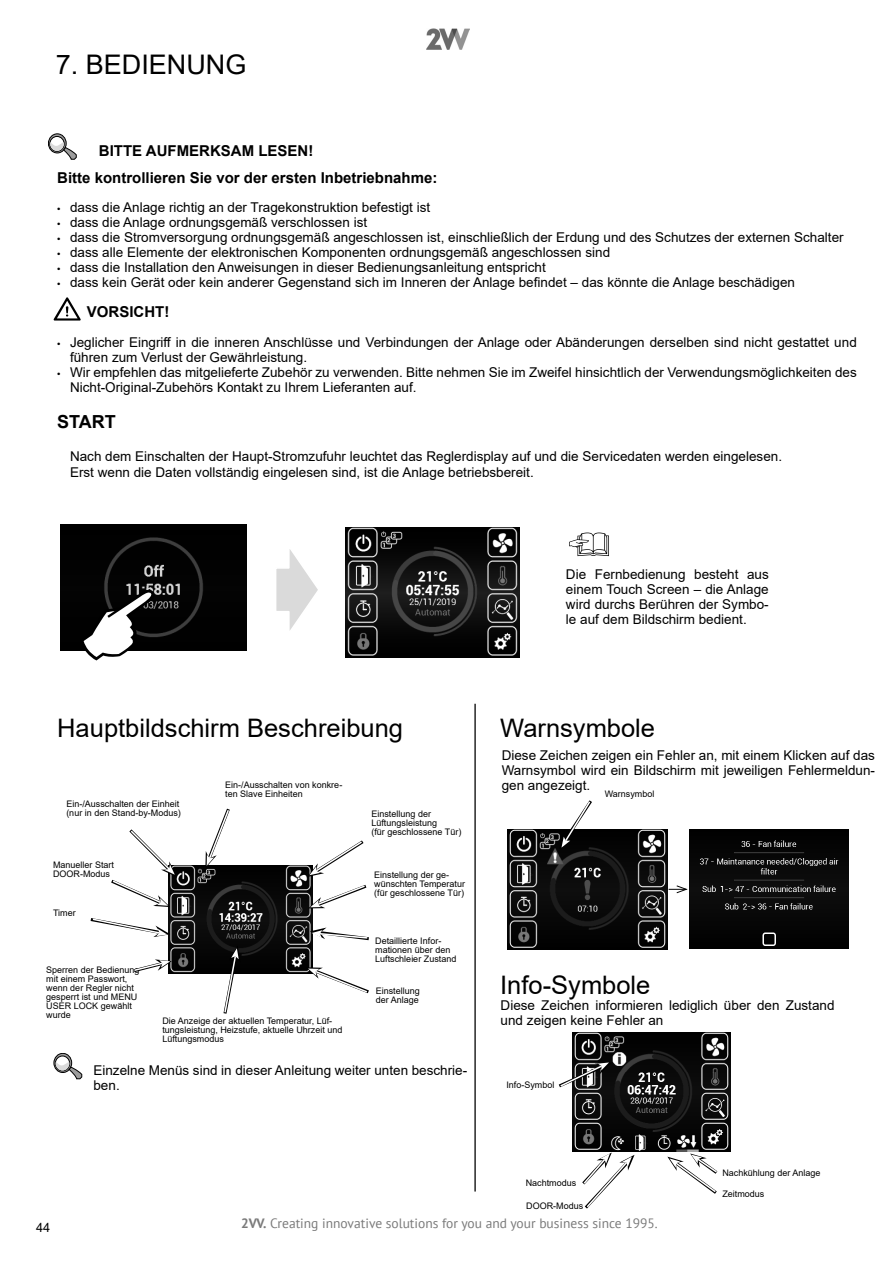
<style>
.page{position:relative;width:893px;height:1263px;background:#fff}
.page>*{position:absolute;margin:0;border:0;box-sizing:border-box;transform-origin:0 0}
.obsah{font:27px "Arial";color:#000}
.Text_-_odsazeni{font:25.5px "Arial";color:#000}
.obsah2{font:700 18px "Arial";color:#000}
.upozor{font:700 15px "Arial";color:#000}
.Text{font:700 15px "Arial";color:#000}
.Text-2{font:13.5px/15px "Arial";color:#000}
.t1{font:13.5px "PT Sans";color:#7a7a7a}
.t2{font:12.75px "Arial";color:#000}
.Text_-_odsazeni-2{font:9px/9px "Arial";color:#000}
.s1{font-family:"Myriad Pro";font-size:12px}
.s2{font-weight:700}
</style>
<div class="page">
<img style="left:427px;top:28px;width:42px;height:22px">
<svg style="left:54px;top:297px;width:27px;height:24px"></svg>
<svg style="left:48px;top:134px;width:18px;height:19px"></svg>
<div style="left:48px;top:134px;width:18px;height:19px;border:1px solid #000;border-radius:50%"></div>
<svg style="left:50px;top:136px;width:14px;height:15px"></svg>
<div style="left:50px;top:136px;width:14px;height:16px;border:1px solid #000;border-radius:50%"></div>
<svg style="left:50px;top:140px;width:27px;height:20px"></svg>
<svg style="left:569px;top:533px;width:40px;height:23px"></svg>
<img style="left:168px;top:866px;width:144px;height:108px">
<svg style="left:111px;top:829px;width:66px;height:78px"></svg>
<svg style="left:90px;top:916px;width:80px;height:21px"></svg>
<svg style="left:221px;top:945px;width:20px;height:69px"></svg>
<svg style="left:582px;top:1152px;width:53px;height:57px"></svg>
<svg style="left:667px;top:1153px;width:51px;height:41px"></svg>
<svg style="left:205px;top:808px;width:27px;height:60px"></svg>
<svg style="left:307px;top:840px;width:60px;height:68px"></svg>
<svg style="left:310px;top:927px;width:59px;height:15px"></svg>
<svg style="left:133px;top:959px;width:39px;height:15px"></svg>
<svg style="left:306px;top:967px;width:63px;height:27px"></svg>
<img style="left:572px;top:1072px;width:158px;height:79px">
<hr style="left:474px;top:704px;width:2px;height:487px;background:#000">
<img style="left:572px;top:1032px;width:158px;height:40px">
<svg style="left:558px;top:1062px;width:54px;height:28px"></svg>
<img style="left:508px;top:829px;width:159px;height:120px">
<img style="left:689px;top:829px;width:159px;height:120px">
<svg style="left:559px;top:800px;width:36px;height:49px"></svg>
<svg style="left:669px;top:885px;width:19px;height:9px"></svg>
<svg style="left:54px;top:1053px;width:18px;height:19px"></svg>
<div style="left:54px;top:1053px;width:18px;height:20px;border:1px solid #000;border-radius:50%"></div>
<div style="left:55px;top:1056px;width:15px;height:15px;border:1px solid #000;border-radius:50%"></div>
<svg style="left:56px;top:1059px;width:26px;height:20px"></svg>
<img style="left:60px;top:524px;width:186px;height:126px">
<svg style="left:80px;top:589px;width:75px;height:71px"></svg>
<img style="left:345px;top:527px;width:174px;height:131px">
<svg style="left:276px;top:549px;width:42px;height:81px"></svg>
<p class="obsah" style="left:56px;top:46px;width:192px">7. BEDIENUNG</p>
<p class="upozor" style="left:99px;top:140px;width:216px">BITTE AUFMERKSAM LESEN!</p>
<p class="upozor" style="left:57px;top:167px;width:382px">Bitte kontrollieren Sie vor der ersten Inbetriebnahme:</p>
<p class="Text-2" style="left:57px;top:199px;width:374px"><span class="s1">•</span> dass die Anlage richtig an der Tragekonstruktion befestigt ist</p>
<p class="Text-2" style="left:57px;top:214px;width:311px"><span class="s1">•</span> dass die Anlage ordnungsgemäß verschlossen ist</p>
<p class="Text-2" style="left:57px;top:229px;width:788px"><span class="s1">•</span> dass die Stromversorgung ordnungsgemäß angeschlossen ist, einschließlich der Erdung und des Schutzes der externen Schalter</p>
<p class="Text-2" style="left:57px;top:244px;width:555px"><span class="s1">•</span> dass alle Elemente der elektronischen Komponenten ordnungsgemäß angeschlossen sind</p>
<p class="Text-2" style="left:57px;top:259px;width:490px"><span class="s1">•</span> dass die Installation den Anweisungen in dieser Bedienungsanleitung entspricht</p>
<p class="Text-2" style="left:57px;top:274px;width:739px"><span class="s1">•</span> dass kein Gerät oder kein anderer Gegenstand sich im Inneren der Anlage befindet – das könnte die Anlage beschädigen</p>
<p class="Text" style="left:87px;top:301px;width:84px">VORSICHT!</p>
<p class="Text-2" style="left:70px;top:334px;width:788px;text-indent:-13px"><span class="s1">•</span> Jeglicher Eingriff in die inneren Anschlüsse und Verbindungen der Anlage oder Abänderungen derselben sind nicht gestattet und führen zum Verlust der Gewährleistung.</p>
<p class="Text-2" style="left:70px;top:364px;width:788px;text-indent:-13px"><span class="s1">•</span> Wir empfehlen das mitgelieferte Zubehör zu verwenden. Bitte nehmen Sie im Zweifel hinsichtlich der Verwendungsmöglichkeiten des<br>Nicht-Original-Zubehörs Kontakt zu Ihrem Lieferanten auf.</p>
<p class="obsah2" style="left:57px;top:409px;width:60px">START</p>
<p class="Text-2" style="left:70px;top:448px;width:714px">Nach dem Einschalten der Haupt-Stromzufuhr leuchtet das Reglerdisplay auf und die Servicedaten werden eingelesen.</p>
<p class="Text-2" style="left:70px;top:465px;width:465px">Erst wenn die Daten vollständig eingelesen sind, ist die Anlage betriebsbereit.</p>
<p class="Text-2" style="left:566px;top:567px;width:204px;text-align:justify">Die Fernbedienung besteht aus einem Touch Screen – die Anlage wird durchs Berühren der Symbo&shy;le auf dem Bildschirm bedient.</p>
<p class="Text_-_odsazeni" style="left:57px;top:711px;width:347px">Hauptbildschirm Beschreibung</p>
<p class="Text_-_odsazeni" style="left:500px;top:711px;width:156px">Warnsymbole</p>
<p class="Text_-_odsazeni-2" style="left:66px;top:799px;width:115px">Ein-/Ausschalten der Einheit</p>
<p class="Text_-_odsazeni-2" style="left:66px;top:808px;width:116px">(nur in den Stand-by-Modus)</p>
<p class="Text_-_odsazeni-2" style="left:53px;top:860px;width:63px">Manueller Start</p>
<p class="Text_-_odsazeni-2" style="left:53px;top:869px;width:59px">DOOR-Modus</p>
<p class="Text_-_odsazeni-2" style="left:53px;top:908px;width:24px">Timer</p>
<p class="Text_-_odsazeni-2" style="left:225px;top:781px;width:119px">Ein-/Ausschalten von konkre&shy;ten Slave Einheiten</p>
<p class="Text_-_odsazeni-2" style="left:46px;top:965px;width:95px">Sperren der Bedienung mit einem Passwort, wenn der Regler nicht gesperrt ist und MENU<br>USER LOCK gewählt wurde</p>
<p class="Text_-_odsazeni-2" style="left:162px;top:1017px;width:182px">Die Anzeige der aktuellen Temperatur, Lüf&shy;tungsleistung, Heizstufe, aktuelle Uhrzeit und<br>Lüftungsmodus</p>
<p class="Text_-_odsazeni-2" style="left:371px;top:809px;width:67px">Einstellung der<br>Lüftungsleistung</p>
<p class="Text_-_odsazeni-2" style="left:371px;top:827px;width:91px">(für geschlossene Tür)</p>
<p class="Text_-_odsazeni-2" style="left:374px;top:870px;width:92px">Einstellung der ge&shy;wünschten Temperatur</p>
<p class="Text_-_odsazeni-2" style="left:374px;top:888px;width:91px">(für geschlossene Tür)</p>
<p class="Text_-_odsazeni-2" style="left:375px;top:936px;width:83px">Detaillierte Infor&shy;mationen über den<br>Luftschleier Zustand</p>
<p class="Text_-_odsazeni-2" style="left:376px;top:986px;width:46px">Einstellung der Anlage</p>
<p class="Text-2" style="left:93px;top:1062px;width:375px">Einzelne Menüs sind in dieser Anleitung weiter unten beschrie&shy;ben.</p>
<p class="Text-2" style="left:502px;top:747px;width:375px;text-align:justify">Diese Zeichen zeigen ein Fehler an, mit einem Klicken auf das Warnsymbol wird ein Bildschirm mit jeweiligen Fehlermeldun&shy;gen angezeigt.</p>
<p class="Text_-_odsazeni-2" style="left:605px;top:789px;width:51px">Warnsymbol</p>
<p class="Text_-_odsazeni" style="left:500px;top:967px;width:152px">Info-Symbole</p>
<p class="Text-2" style="left:501px;top:998px;width:335px">Diese Zeichen informieren lediglich über den Zustand und zeigen keine Fehler an</p>
<p class="Text_-_odsazeni-2" style="left:506px;top:1080px;width:50px">Info-Symbol</p>
<p class="Text_-_odsazeni-2" style="left:526px;top:1178px;width:52px">Nachtmodus</p>
<p class="Text_-_odsazeni-2" style="left:526px;top:1201px;width:59px">DOOR-Modus</p>
<p class="Text_-_odsazeni-2" style="left:722px;top:1168px;width:100px">Nachkühlung der Anlage</p>
<p class="Text_-_odsazeni-2" style="left:722px;top:1189px;width:44px">Zeitmodus</p>
<p class="t2" style="left:36px;top:1218px;width:16px">44</p>
<p class="t1" style="left:241px;top:1214px;width:418px"><span class="s2">2VV.</span> Creating innovative solutions for you and your business since 1995.</p>
</div>
